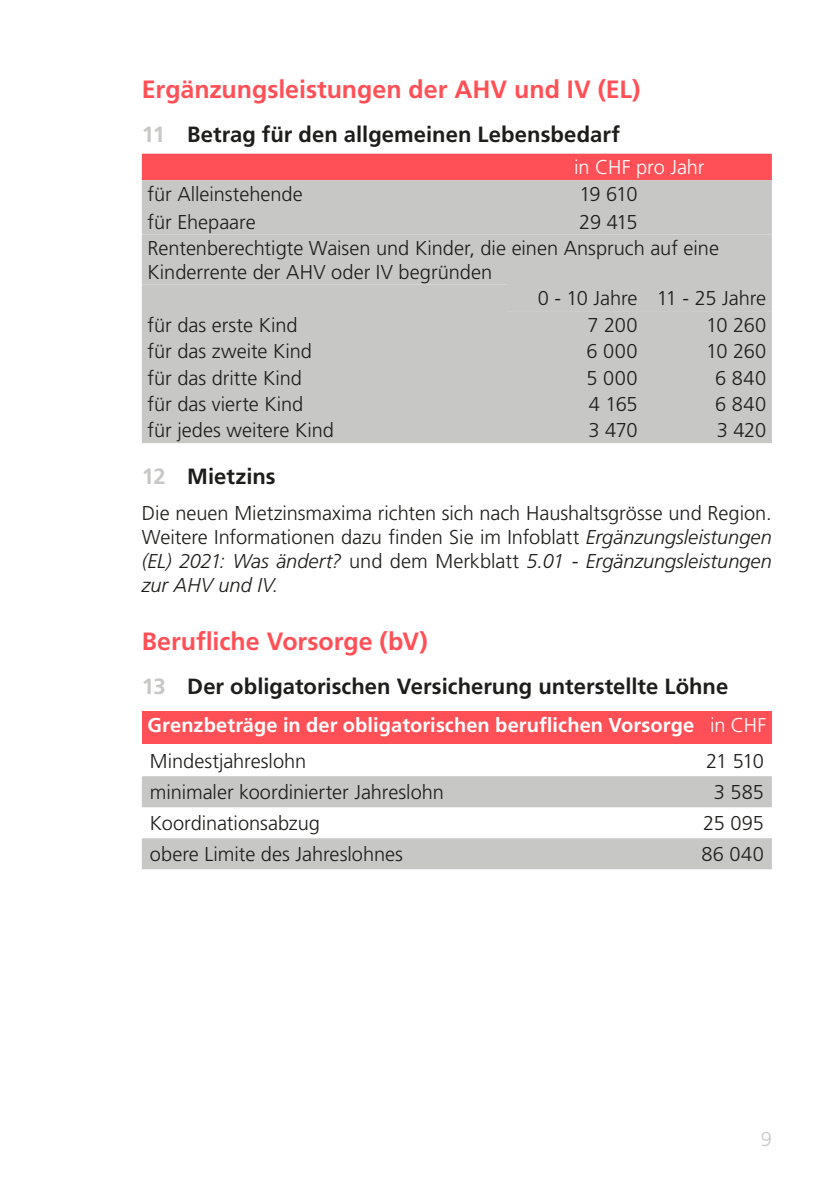
<style>
.page{position:relative;width:840px;height:1191px;background:#fff}
.page>*{position:absolute;margin:0;border:0;box-sizing:border-box;transform-origin:0 0}
.Texttitel{font:700 25px "Frutiger LT Std";letter-spacing:-.005em;color:#ff5057}
.t1{font:700 22px "Frutiger LT Std";color:#1d1d1b}
.Grundtext{font:300 20px/24px "Frutiger LT Std";color:#1d1d1b}
.Tabellen_Text_Weiss{font:700 20px "Frutiger LT Std";letter-spacing:.005em;color:#fff}
.Tabellen_Text_Weiss-2{font:300 20px "Frutiger LT Std";letter-spacing:-.005em;color:#fff}
.t2{font:300 20px "Frutiger LT Std";color:#c7c7c6}
.s1{color:#c7c7c6}
.s2{font-style:italic}
.s3{font-weight:300}
</style>
<div class="page">
<div style="left:142px;top:154px;width:629px;height:26px;background:#ff5057"></div>
<div style="left:142px;top:180px;width:629px;height:263px;background:#c7c7c6"></div>
<div style="left:142px;top:234px;width:629px;height:77px;background:#c7c7c6"></div>
<div style="left:142px;top:711px;width:629px;height:33px;background:#ff5057"></div>
<svg style="left:142px;top:776px;width:629px;height:93px;fill:#c7c7c6"></svg>
<p class="Texttitel" style="left:142px;top:75px;width:499px">Ergänzungsleistungen der AHV und IV (EL)</p>
<p class="t1" style="left:142px;top:122px;width:479px"><span class="s1">11</span> Betrag für den allgemeinen Lebensbedarf</p>
<p class="Tabellen_Text_Weiss-2" style="left:574px;top:156px;width:132px">in CHF pro Jahr</p>
<p class="Grundtext" style="left:147px;top:182px;width:157px">für Alleinstehende</p>
<p class="Grundtext" style="left:579px;top:182px;width:59px">19 610</p>
<p class="Grundtext" style="left:147px;top:210px;width:110px">für Ehepaare</p>
<p class="Grundtext" style="left:579px;top:210px;width:60px">29 415</p>
<p class="Grundtext" style="left:147px;top:236px;width:572px">Rentenberechtigte Waisen und Kinder, die einen Anspruch auf eine<br>Kinderrente der AHV oder IV begründen</p>
<p class="Grundtext" style="left:537px;top:287px;width:101px">0 - 10 Jahre</p>
<p class="Grundtext" style="left:656px;top:287px;width:111px">11 - 25 Jahre</p>
<p class="Grundtext" style="left:147px;top:313px;width:151px">für das erste Kind</p>
<p class="Grundtext" style="left:587px;top:313px;width:52px">7 200</p>
<p class="Grundtext" style="left:705px;top:313px;width:61px">10 260</p>
<p class="Grundtext" style="left:147px;top:339px;width:166px">für das zweite Kind</p>
<p class="Grundtext" style="left:586px;top:339px;width:52px">6 000</p>
<p class="Grundtext" style="left:705px;top:339px;width:61px">10 260</p>
<p class="Grundtext" style="left:147px;top:366px;width:156px">für das dritte Kind</p>
<p class="Grundtext" style="left:586px;top:366px;width:52px">5 000</p>
<p class="Grundtext" style="left:714px;top:366px;width:52px">6 840</p>
<p class="Grundtext" style="left:147px;top:392px;width:157px">für das vierte Kind</p>
<p class="Grundtext" style="left:588px;top:392px;width:50px">4 165</p>
<p class="Grundtext" style="left:714px;top:392px;width:52px">6 840</p>
<p class="Grundtext" style="left:147px;top:419px;width:188px">für jedes weitere Kind</p>
<p class="Grundtext" style="left:588px;top:419px;width:50px">3 470</p>
<p class="Grundtext" style="left:716px;top:419px;width:51px">3 420</p>
<p class="t1" style="left:142px;top:464px;width:135px"><span class="s1">12</span> Mietzins</p>
<p class="Grundtext" style="left:142px;top:501px;width:631px;text-align:justify">Die neuen Mietzinsmaxima richten sich nach Haushaltsgrösse und Region.<br>Weitere Informationen dazu finden Sie im Infoblatt <span class="s2">Ergänzungsleistungen (EL) 2021: Was ändert?</span> und dem Merkblatt <span class="s2">5.01 - Ergänzungsleistungen zur AHV und IV.</span></p>
<p class="Texttitel" style="left:142px;top:626px;width:287px">Berufliche Vorsorge (bV)</p>
<p class="t1" style="left:142px;top:673px;width:587px"><span class="s1">13</span> Der obligatorischen Versicherung unterstellte Löhne</p>
<p class="Tabellen_Text_Weiss" style="left:147px;top:713px;width:619px">Grenzbeträge in der obligatorischen beruflichen Vorsorge <span class="s3">in CHF</span></p>
<p class="Grundtext" style="left:150px;top:749px;width:158px">Mindestjahreslohn</p>
<p class="Grundtext" style="left:705px;top:749px;width:59px">21 510</p>
<p class="Grundtext" style="left:150px;top:780px;width:295px">minimaler koordinierter Jahreslohn</p>
<p class="Grundtext" style="left:713px;top:780px;width:51px">3 585</p>
<p class="Grundtext" style="left:150px;top:811px;width:171px">Koordinationsabzug</p>
<p class="Grundtext" style="left:702px;top:811px;width:62px">25 095</p>
<p class="Grundtext" style="left:150px;top:842px;width:254px">obere Limite des Jahreslohnes</p>
<p class="Grundtext" style="left:701px;top:842px;width:64px">86 040</p>
<p class="t2" style="left:760px;top:1127px;width:13px">9</p>
</div>
